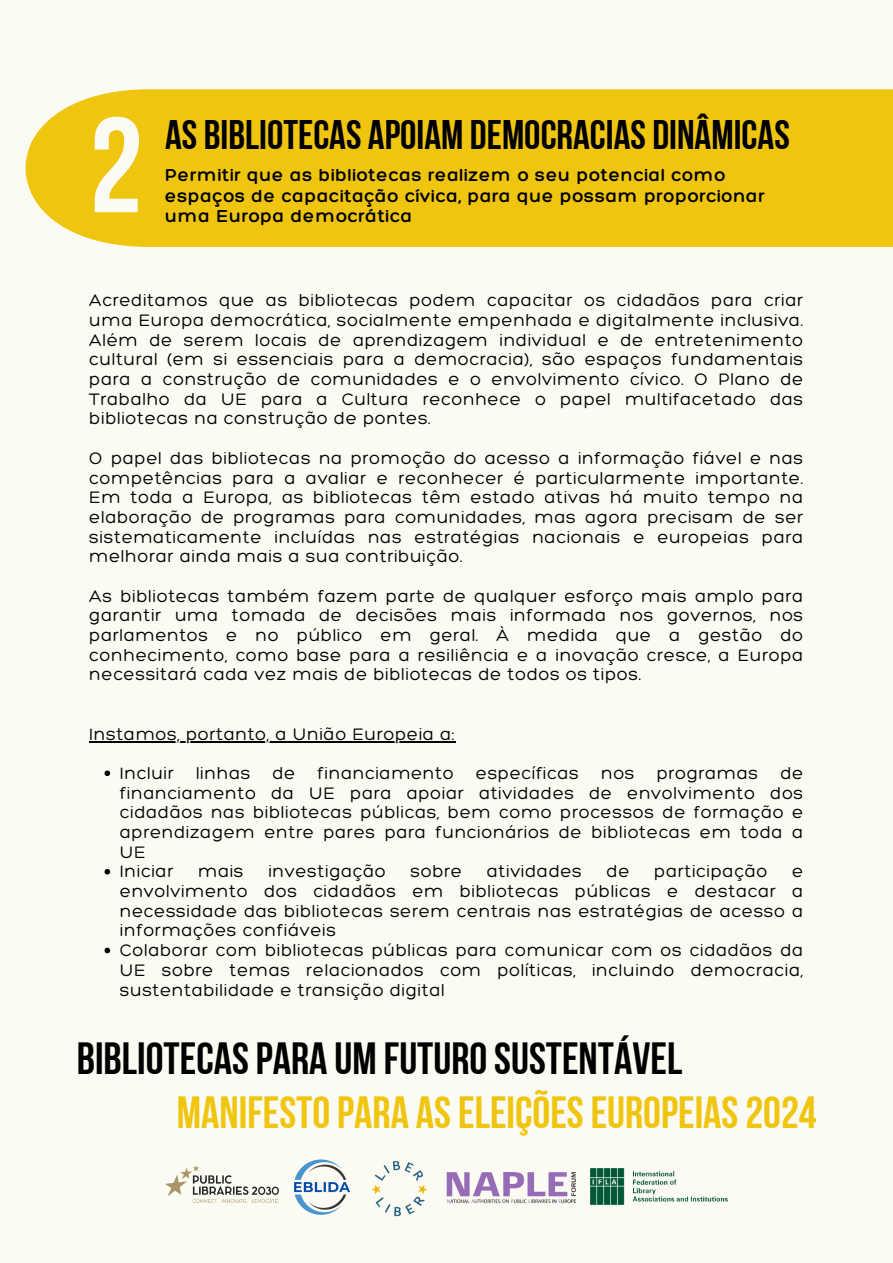
<style>
.page{position:relative;width:893px;height:1263px;background:#fbfbf3}
.page>*{position:absolute;margin:0;border:0;box-sizing:border-box;transform-origin:0 0}
.t1{font:135px "Bebas Neue Cyrillic";color:#fbfbf3}
.t2{font:45px "Bebas Neue Cyrillic";color:#efc50f}
.t3{font:45px "Bebas Neue Cyrillic";color:#000}
.t4{font:41.25px "Bebas Neue Cyrillic";color:#000}
.t5{font:300 18.75px/20.2px "Hero";letter-spacing:.035em;color:#000}
.t6{font:300 18px/19.6px "Hero";letter-spacing:.035em;color:#000;text-align:justify}
</style>
<div class="page">
<div style="left:26px;top:89px;width:867px;height:158px;background:#efc50f"></div>
<hr style="left:89px;top:741px;width:366px;height:1px;background:#000">
<svg style="left:104px;top:770px;width:6px;height:6px"></svg>
<svg style="left:104px;top:869px;width:6px;height:5px"></svg>
<svg style="left:104px;top:948px;width:6px;height:5px"></svg>
<img style="left:165px;top:1165px;width:114px;height:38px">
<img style="left:294px;top:1159px;width:57px;height:56px">
<img style="left:590px;top:1168px;width:138px;height:37px">
<img style="left:446px;top:1172px;width:129px;height:32px">
<img style="left:371px;top:1161px;width:57px;height:56px">
<h1 class="t1" style="left:89px;top:111px;width:55px">2</h1>
<h1 class="t4" style="left:165px;top:118px;width:626px">AS BIBLIOTECAS APOIAM DEMOCRACIAS DINÂMICAS</h1>
<p class="t5" style="left:165px;top:165px;width:601px">Permitir que as bibliotecas realizem o seu potencial como espaços de capacitação cívica, para que possam proporcionar uma Europa democrática</p>
<p class="t6" style="left:89px;top:290px;width:715px">Acreditamos que as bibliotecas podem capacitar os cidadãos para criar uma Europa democrática, socialmente empenhada e digitalmente inclusiva.<br>Além de serem locais de aprendizagem individual e de entretenimento cultural (em si essenciais para a democracia), são espaços fundamentais para a construção de comunidades e o envolvimento cívico. O Plano de Trabalho da UE para a Cultura reconhece o papel multifacetado das bibliotecas na construção de pontes.</p>
<p class="t6" style="left:89px;top:448px;width:715px">O papel das bibliotecas na promoção do acesso a informação fiável e nas competências para a avaliar e reconhecer é particularmente importante.<br>Em toda a Europa, as bibliotecas têm estado ativas há muito tempo na elaboração de programas para comunidades, mas agora precisam de ser sistematicamente incluídas nas estratégias nacionais e europeias para melhorar ainda mais a sua contribuição.</p>
<p class="t6" style="left:89px;top:585px;width:715px">As bibliotecas também fazem parte de qualquer esforço mais amplo para garantir uma tomada de decisões mais informada nos governos, nos parlamentos e no público em geral. À medida que a gestão do conhecimento, como base para a resiliência e a inovação cresce, a Europa necessitará cada vez mais de bibliotecas de todos os tipos.</p>
<p class="t6" style="left:89px;top:723px;width:367px">Instamos, portanto, a União Europeia a:</p>
<p class="t6" style="left:120px;top:763px;width:685px">Incluir linhas de financiamento específicas nos programas de financiamento da UE para apoiar atividades de envolvimento dos cidadãos nas bibliotecas públicas, bem como processos de formação e aprendizagem entre pares para funcionários de bibliotecas em toda a UE</p>
<p class="t6" style="left:120px;top:861px;width:55px">Iniciar</p>
<p class="t6" style="left:198px;top:861px;width:47px">mais</p>
<p class="t6" style="left:268px;top:861px;width:119px">investigação</p>
<p class="t6" style="left:410px;top:861px;width:53px">sobre</p>
<p class="t6" style="left:487px;top:861px;width:97px">atividades</p>
<p class="t6" style="left:606px;top:861px;width:24px">de</p>
<p class="t6" style="left:654px;top:861px;width:115px">participação</p>
<p class="t6" style="left:120px;top:861px;width:685px;text-indent:672px">e envolvimento dos cidadãos em bibliotecas públicas e destacar a necessidade das bibliotecas serem centrais nas estratégias de acesso a informações confiáveis</p>
<p class="t6" style="left:120px;top:940px;width:685px">Colaborar com bibliotecas públicas para comunicar com os cidadãos da UE sobre temas relacionados com políticas, incluindo democracia, sustentabilidade e transição digital</p>
<p class="t3" style="left:77px;top:1040px;width:607px">BIBLIOTECASPARA UM FUTUROSUSTENTÁVEL</p>
<h1 class="t2" style="left:177px;top:1094px;width:641px">MANIFESTOPARA ASELEIÇÕESEUROPEIAS2024</h1>
</div>
